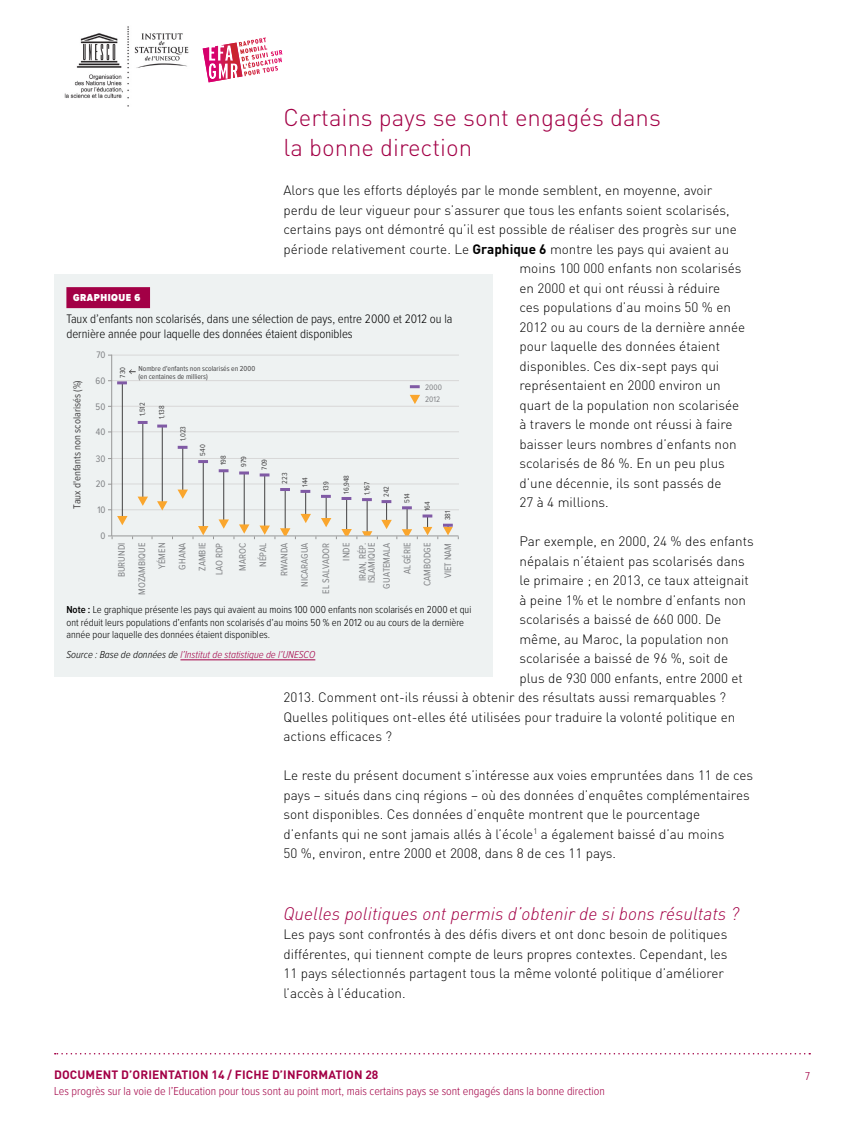
<style>
.page{position:relative;width:864px;height:1134px;background:#fff}
.page>*{position:absolute;margin:0;border:0;box-sizing:border-box;transform-origin:0 0}
.t1{font:300 24px/30px "DINOT";color:#a30046}
.t2{font:italic 300 18px "DINOT";color:#a30046}
.t3{font:300 13.5px/19.5px "DINOT";color:#000}
.t4{font:300 12.75px/15px "Proxima Nova Cond";color:#000}
.t5{font:300 12px "Proxima Nova Cond";color:#a30046}
.t6{font:700 12px "DINOT";letter-spacing:.01em;color:#a30046}
.t7{font:300 10.5px/12.6px "Proxima Nova Cond";color:#000}
.t8{font:italic 300 10.5px "Proxima Nova Cond";color:#a30046}
.t9{font:10.5px "Proxima Nova Cond";color:#424142}
.t10{font:900 10.5px "Proxima Nova Cond";color:#fff}
.t11{font:9.75px/20.7px "Proxima Nova Cond";color:#808285;text-align:right}
.t12{font:8.25px/12px "Proxima Nova Cond";color:#808184}
.t13{font:7.5px/7.5px "Proxima Nova Cond";color:#434243}
.s1{font-weight:700}
.s2{font-weight:600}
.s3{color:#000}
</style>
<div class="page">
<svg style="left:55px;top:1053px;width:755px;height:1px"></svg>
<img style="left:64px;top:26px;width:125px;height:81px">
<svg style="left:203px;top:37px;width:80px;height:45px"></svg>
<div style="left:54px;top:274px;width:438px;height:402px;background:#eef2f2"></div>
<hr style="left:111px;top:355px;width:348px;height:1px;background:#d8d8d8">
<hr style="left:111px;top:380px;width:348px;height:1px;background:#d8d8d8">
<hr style="left:111px;top:406px;width:348px;height:1px;background:#d8d8d8">
<hr style="left:111px;top:431px;width:348px;height:1px;background:#d8d8d8">
<hr style="left:111px;top:458px;width:348px;height:1px;background:#d8d8d8">
<hr style="left:111px;top:355px;width:1px;height:181px;background:#979797">
<hr style="left:122px;top:383px;width:1px;height:138px;background:#424142">
<hr style="left:142px;top:422px;width:1px;height:79px;background:#424142">
<hr style="left:162px;top:426px;width:1px;height:77px;background:#424142">
<hr style="left:182px;top:447px;width:1px;height:43px;background:#424142">
<hr style="left:203px;top:462px;width:1px;height:68px;background:#424142">
<hr style="left:223px;top:471px;width:1px;height:54px;background:#424142">
<hr style="left:244px;top:473px;width:1px;height:56px;background:#424142">
<hr style="left:264px;top:475px;width:1px;height:55px;background:#424142">
<svg style="left:129px;top:369px;width:7px;height:5px"></svg>
<svg style="left:108px;top:380px;width:19px;height:4px"></svg>
<svg style="left:138px;top:421px;width:10px;height:3px"></svg>
<svg style="left:157px;top:425px;width:10px;height:3px"></svg>
<svg style="left:178px;top:446px;width:10px;height:3px"></svg>
<svg style="left:198px;top:460px;width:10px;height:3px"></svg>
<svg style="left:219px;top:469px;width:10px;height:3px"></svg>
<svg style="left:239px;top:471px;width:10px;height:4px"></svg>
<svg style="left:260px;top:473px;width:9px;height:3px"></svg>
<svg style="left:410px;top:385px;width:10px;height:3px"></svg>
<svg style="left:410px;top:395px;width:10px;height:9px"></svg>
<svg style="left:108px;top:484px;width:351px;height:55px"></svg>
<div style="left:66px;top:287px;width:84px;height:21px;background:#a30046"></div>
<hr style="left:180px;top:660px;width:135px;height:1px;background:#a30046">
<h1 class="t1" style="left:284px;top:102px;width:379px">Certains pays se sont engagés dans la bonne direction</h1>
<p class="t3" style="left:284px;top:180px;width:430px">Alors que les efforts déployés par le monde semblent, en moyenne, avoir</p>
<p class="t3" style="left:284px;top:200px;width:448px">perdu de leur vigueur pour s’assurer que tous les enfants soient scolarisés,</p>
<p class="t3" style="left:284px;top:219px;width:455px">certains pays ont démontré qu’il est possible de réaliser des progrès sur une</p>
<p class="t3" style="left:284px;top:239px;width:447px">période relativement courte. Le <span class="s1">GRAPHIQUE 6</span> montre les pays qui avaient au</p>
<p class="t3" style="left:519px;top:258px;width:224px">moins 100 000 enfants non scolarisés</p>
<p class="t3" style="left:519px;top:278px;width:202px">en 2000 et qui ont réussi à réduire</p>
<p class="t3" style="left:519px;top:297px;width:213px">ces populations d’au moins 50 % en</p>
<p class="t3" style="left:519px;top:317px;width:227px">2012 ou au cours de la dernière année</p>
<p class="t3" style="left:519px;top:336px;width:202px">pour laquelle des données étaient</p>
<p class="t3" style="left:519px;top:356px;width:201px">disponibles. Ces dix-sept pays qui</p>
<p class="t3" style="left:519px;top:375px;width:203px">représentaient en 2000 environ un</p>
<p class="t3" style="left:519px;top:395px;width:221px">quart de la population non scolarisée</p>
<p class="t3" style="left:519px;top:414px;width:215px">à travers le monde ont réussi à faire</p>
<p class="t3" style="left:519px;top:434px;width:219px">baisser leurs nombres d’enfants non</p>
<p class="t3" style="left:519px;top:453px;width:207px">scolarisés de 86 %. En un peu plus</p>
<p class="t3" style="left:519px;top:473px;width:204px">d’une décennie, ils sont passés de</p>
<p class="t3" style="left:519px;top:492px;width:91px">27 à 4 millions.</p>
<p class="t3" style="left:519px;top:531px;width:236px">Par exemple, en 2000, 24 % des enfants</p>
<p class="t3" style="left:519px;top:551px;width:227px">népalais n’étaient pas scolarisés dans</p>
<p class="t3" style="left:519px;top:570px;width:231px">le primaire ; en 2013, ce taux atteignait</p>
<p class="t3" style="left:519px;top:590px;width:228px">à peine 1% et le nombre d’enfants non</p>
<p class="t3" style="left:519px;top:609px;width:203px">scolarisés a baissé de 660 000. De</p>
<p class="t3" style="left:519px;top:629px;width:211px">même, au Maroc, la population non</p>
<p class="t3" style="left:519px;top:648px;width:210px">scolarisée a baissé de 96 %, soit de</p>
<p class="t3" style="left:519px;top:668px;width:225px">plus de 930 000 enfants, entre 2000 et</p>
<p class="t3" style="left:284px;top:687px;width:444px">2013. Comment ont-ils réussi à obtenir des résultats aussi remarquables ?</p>
<p class="t3" style="left:284px;top:707px;width:453px">Quelles politiques ont-elles été utilisées pour traduire la volonté politique en</p>
<p class="t3" style="left:284px;top:726px;width:110px">actions efficaces ?</p>
<p class="t3" style="left:284px;top:765px;width:471px">Le reste du présent document s’intéresse aux voies empruntées dans 11 de ces pays – situés dans cinq régions – où des données d’enquêtes complémentaires sont disponibles. Ces données d’enquête montrent que le pourcentage d’enfants qui ne sont jamais allés à l’école<sup>1</sup> a également baissé d’au moins<br>50 %, environ, entre 2000 et 2008, dans 8 de ces 11 pays.</p>
<p class="t10" style="left:73px;top:293px;width:15px">GRAPHIQUE</p>
<p class="t10" style="left:134px;top:293px;width:7px">6</p>
<p class="t4" style="left:66px;top:312px;width:388px">Taux d’enfants non scolarisés, dans une sélection de pays, entre 2000 et 2012 ou la dernière année pour laquelle des données étaient disponibles</p>
<p class="t11" style="left:96px;top:345px;width:11px">70</p>
<p class="t13" style="left:138px;top:365px;width:118px">Nombre d'enfants non scolarisés en 2000 (en centaines de milliers)</p>
<p class="t13" style="left:119px;top:378px;width:12px;rotate:-90deg">730</p>
<p class="t11" style="left:96px;top:371px;width:11px">60</p>
<p class="t9" style="left:72px;top:509px;width:130px;rotate:-90deg">Taux d'enfants non scolarisés (%)</p>
<p class="t12" style="left:425px;top:382px;width:18px">2000<br>2012</p>
<p class="t11" style="left:100px;top:526px;width:7px">0</p>
<p class="t13" style="left:139px;top:416px;width:15px;rotate:-90deg">1,512</p>
<p class="t13" style="left:158px;top:419px;width:15px;rotate:-90deg">1,138</p>
<p class="t11" style="left:96px;top:397px;width:11px">50</p>
<p class="t13" style="left:180px;top:441px;width:17px;rotate:-90deg">1,023</p>
<p class="t11" style="left:96px;top:422px;width:11px">40</p>
<p class="t13" style="left:199px;top:456px;width:13px;rotate:-90deg">540</p>
<p class="t11" style="left:96px;top:449px;width:11px">30</p>
<p class="t13" style="left:220px;top:465px;width:11px;rotate:-90deg">198</p>
<p class="t13" style="left:240px;top:467px;width:12px;rotate:-90deg">979</p>
<p class="t13" style="left:261px;top:470px;width:12px;rotate:-90deg">709</p>
<p class="t13" style="left:281px;top:484px;width:12px;rotate:-90deg">223</p>
<p class="t13" style="left:302px;top:487px;width:11px;rotate:-90deg">144</p>
<p class="t13" style="left:322px;top:491px;width:11px;rotate:-90deg">139</p>
<p class="t13" style="left:343px;top:494px;width:20px;rotate:-90deg">16,948</p>
<p class="t13" style="left:364px;top:495px;width:15px;rotate:-90deg">1,167</p>
<p class="t13" style="left:383px;top:497px;width:12px;rotate:-90deg">242</p>
<p class="t11" style="left:96px;top:474px;width:11px">20</p>
<p class="t13" style="left:404px;top:503px;width:11px;rotate:-90deg">514</p>
<p class="t13" style="left:424px;top:511px;width:11px;rotate:-90deg">164</p>
<p class="t11" style="left:97px;top:500px;width:10px">10</p>
<p class="t13" style="left:444px;top:520px;width:11px;rotate:-90deg">381</p>
<p class="t11" style="left:112px;top:595px;width:53px;line-height:20.1px;rotate:-90deg">BURUNDI<br>MOZAMBIQUE<br>YÉMEN<br>GHANA<br>ZAMBIE</p>
<p class="t11" style="left:209px;top:575px;width:34px;rotate:-90deg">LAO RDP</p>
<p class="t11" style="left:233px;top:594px;width:52px;rotate:-90deg">MAROC<br>NÉPAL<br>RWANDA<br>NICARAGUA<br>EL SALVADOR<br>INDE</p>
<p class="t11" style="left:358px;top:583px;width:42px;line-height:9px;text-align:left;rotate:-90deg">IRAN, RÉP.<br>ISLAMIQUE</p>
<p class="t11" style="left:377px;top:589px;width:47px;rotate:-90deg">GUATEMALA<br>ALGÉRIE<br>CAMBODGE<br>VIET NAM</p>
<p class="t7" style="left:66px;top:604px;width:406px"><span class="s2">Note :</span> Le graphique présente les pays qui avaient au moins 100 000 enfants non scolarisés en 2000 et qui ont réduit leurs populations d’enfants non scolarisés d’au moins 50 % en 2012 ou au cours de la dernière année pour laquelle des données étaient disponibles.</p>
<p class="t8" style="left:66px;top:649px;width:250px"><span class="s3">Source : Base de données de</span> l’Institut de statistique de l’UNESCO</p>
<h2 class="t2" style="left:284px;top:902px;width:457px">Quelles politiques ont permis d’obtenir de si bons résultats ?</h2>
<p class="t3" style="left:284px;top:924px;width:446px">Les pays sont confrontés à des défis divers et ont donc besoin de politiques différentes, qui tiennent compte de leurs propres contextes. Cependant, les 11 pays sélectionnés partagent tous la même volonté politique d’améliorer l’accès à l’éducation.</p>
<p class="t6" style="left:54px;top:1067px;width:326px">DOCUMENT D’ORIENTATION 14 / FICHE D’INFORMATION 28</p>
<p class="t5" style="left:805px;top:1071px;width:6px">7</p>
<p class="t5" style="left:54px;top:1085px;width:552px">Les progrès sur la voie de l’Education pour tous sont au point mort, mais certains pays se sont engagés dans la bonne direction</p>
</div>
